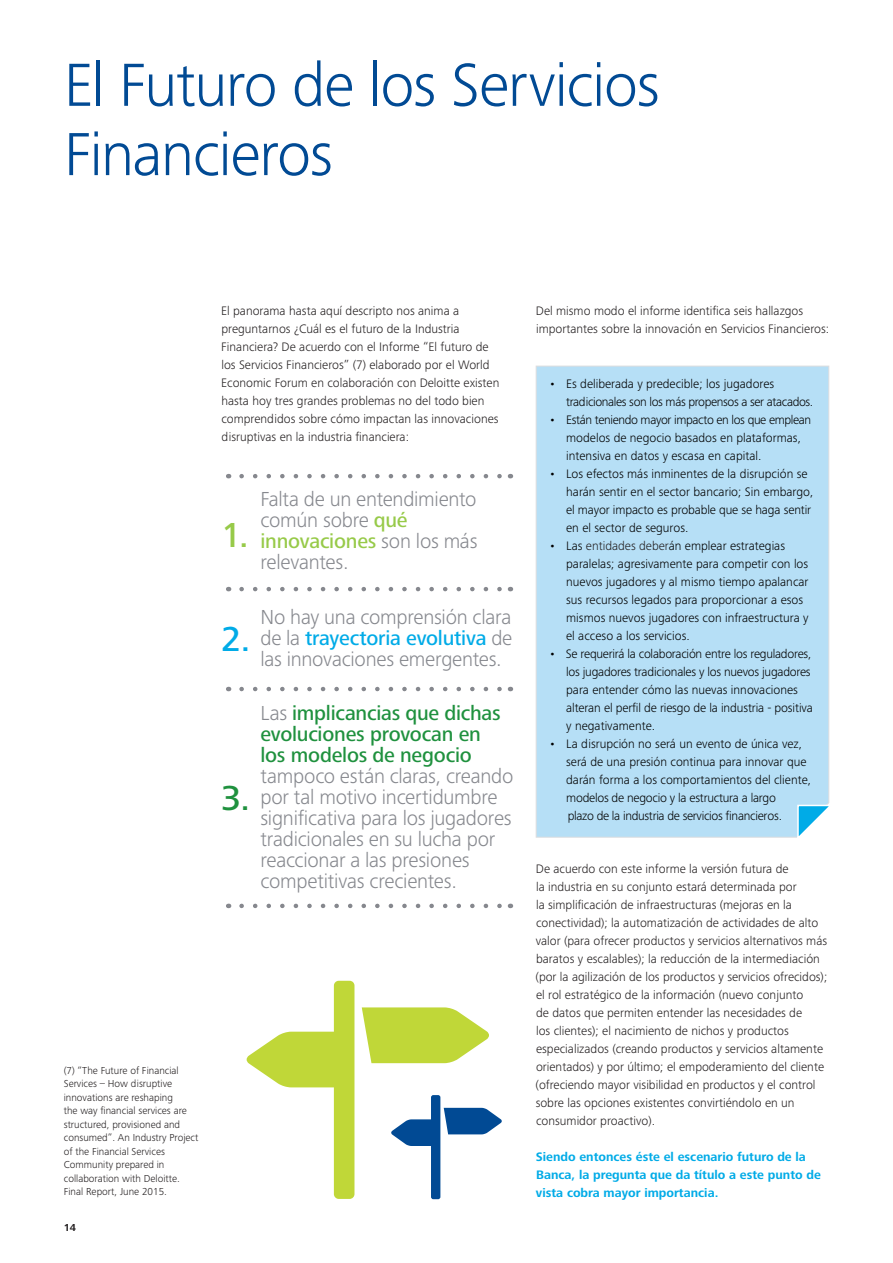
<style>
.page{position:relative;width:893px;height:1263px;background:#fff}
.page>*{position:absolute;margin:0;border:0;box-sizing:border-box;transform-origin:0 0}
.A_Page_heading__30-5{font:300 63px/69.3px "Frutiger Next Pro";letter-spacing:-.025em;color:#014a94}
.Page_pull_out__40-60{font:500 36px "Frutiger Next Pro";color:#97ca49}
.Page_pull_out__40-60-2{font:500 36px "Frutiger Next Pro";color:#00abe7}
.Page_pull_out__40-60-3{font:500 36px "Frutiger Next Pro";color:#1f913e}
.Page_pull_out__40-60-4{font:300 21px/21px "Frutiger Next Pro";letter-spacing:-.015em;color:#86888e}
.t1{font:300 12.75px/18px "Frutiger Next Pro";color:#231f20}
.t2{font:300 12.75px "Frutiger Next Pro";color:#000}
.t3{font:300 12.75px "Frutiger Next Pro";letter-spacing:-.02em;color:#000}
.t4{font:700 12.75px/18px "Frutiger Next Pro";color:#00abe7}
.t5{font:300 12.75px "Frutiger Next Pro";letter-spacing:-.03em;color:#000}
.t6{font:300 12.75px "Frutiger Next Pro";letter-spacing:-.025em;color:#000}
.t7{font:300 10.5px/13.5px "Frutiger Next Pro";color:#231f20}
.Caption_header__7_9p{font:700 10.5px "Frutiger Next Pro";color:#231f20}
.s1{color:#231f20}
.s2{font-weight:500;color:#97ca49}
.s3{font-weight:500;color:#00abe7}
.s4{font-weight:500;color:#1f913e}
</style>
<div class="page">
<svg style="left:242px;top:474px;width:260px;height:4px"></svg>
<svg style="left:242px;top:587px;width:260px;height:4px"></svg>
<svg style="left:242px;top:687px;width:260px;height:4px"></svg>
<svg style="left:242px;top:904px;width:260px;height:4px"></svg>
<svg style="left:247px;top:981px;width:242px;height:218px"></svg>
<svg style="left:391px;top:1095px;width:111px;height:104px"></svg>
<div style="left:535px;top:365px;width:295px;height:473px;background:#b6dff6"></div>
<svg style="left:796px;top:804px;width:34px;height:34px"></svg>
<p class="A_Page_heading__30-5" style="left:64px;top:50px;width:598px">El Futuro de los Servicios<br>Financieros</p>
<p class="t7" style="left:64px;top:1063px;width:117px">(7) “The Future of Financial<br>Services – How disruptive</p>
<p class="t7" style="left:64px;top:1090px;width:136px">innovations are reshaping<br>the way financial services are structured, provisioned and consumed”. An Industry Project of the Financial Services</p>
<p class="t7" style="left:64px;top:1158px;width:102px">Community prepared in</p>
<p class="t7" style="left:64px;top:1171px;width:118px">collaboration with Deloitte.<br>Final Report, June 2015.</p>
<p class="Caption_header__7_9p" style="left:64px;top:1221px;width:14px">14</p>
<p class="t1" style="left:221px;top:301px;width:280px">El panorama hasta aquí descripto nos anima a preguntarnos ¿Cuál es el futuro de la Industria Financiera? De acuerdo con el Informe “El futuro de los Servicios Financieros” (7) elaborado por el World Economic Forum en colaboración con Deloitte existen hasta hoy tres grandes problemas no del todo bien comprendidos sobre cómo impactan las innovaciones disruptivas en la industria financiera:</p>
<p class="t1" style="left:536px;top:301px;width:295px">Del mismo modo el informe identifica seis hallazgos importantes sobre la innovación en Servicios Financieros:</p>
<p class="t2" style="left:549px;top:377px;width:226px">• Es deliberada y predecible; los jugadores</p>
<p class="t5" style="left:566px;top:395px;width:249px">tradicionales son los más propensos a ser atacados.</p>
<p class="t5" style="left:549px;top:413px;width:263px">• Están teniendo mayor impacto en los que emplean</p>
<p class="t2" style="left:566px;top:431px;width:236px">modelos de negocio basados en plataformas,</p>
<p class="t2" style="left:566px;top:449px;width:197px">intensiva en datos y escasa en capital.</p>
<p class="t2" style="left:549px;top:467px;width:260px">• Los efectos más inminentes de la disrupción se</p>
<p class="t2" style="left:566px;top:485px;width:249px">harán sentir en el sector bancario; Sin embargo,</p>
<p class="t2" style="left:566px;top:503px;width:247px">el mayor impacto es probable que se haga sentir</p>
<p class="t2" style="left:566px;top:521px;width:124px">en el sector de seguros.</p>
<p class="t2" style="left:549px;top:539px;width:237px">• Las <span class="s1">entidades deber</span>án emplear estrategias</p>
<p class="t2" style="left:566px;top:557px;width:244px">paralelas; agresivamente para competir con los</p>
<p class="t2" style="left:566px;top:575px;width:244px">nuevos jugadores y al mismo tiempo apalancar</p>
<p class="t2" style="left:566px;top:593px;width:238px">sus recursos legados para proporcionar a esos</p>
<p class="t2" style="left:566px;top:611px;width:244px">mismos nuevos jugadores con infraestructura y</p>
<p class="t2" style="left:566px;top:629px;width:125px">el acceso a los servicios.</p>
<p class="t3" style="left:549px;top:647px;width:264px">• Se requerirá la colaboración entre los reguladores,</p>
<p class="t3" style="left:566px;top:665px;width:246px">los jugadores tradicionales y los nuevos jugadores</p>
<p class="t2" style="left:566px;top:683px;width:233px">para entender cómo las nuevas innovaciones</p>
<p class="t2" style="left:566px;top:701px;width:248px">alteran el perfil de riesgo de la industria - positiva</p>
<p class="t2" style="left:566px;top:719px;width:91px">y negativamente.</p>
<p class="t2" style="left:549px;top:737px;width:254px">• La disrupción no será un evento de única vez,</p>
<p class="t2" style="left:566px;top:755px;width:242px">será de una presión continua para innovar que</p>
<p class="t2" style="left:566px;top:773px;width:246px">darán forma a los comportamientos del cliente,</p>
<p class="t3" style="left:566px;top:791px;width:211px">modelos de negocio y la estructura a largo</p>
<p class="t6" style="left:568px;top:809px;width:216px">plazo de la industria de servicios financieros.</p>
<p class="Page_pull_out__40-60-4" style="left:260px;top:488px;width:218px">Falta de un entendimiento común sobre <span class="s2">qué innovaciones</span> son los más relevantes.</p>
<p class="Page_pull_out__40-60-4" style="left:260px;top:606px;width:253px;text-align:justify">No hay una comprensión clara de la <span class="s3">trayectoria evolutiva</span> de las innovaciones emergentes.</p>
<p class="Page_pull_out__40-60-4" style="left:260px;top:703px;width:254px">Las <span class="s4">implicancias que dichas evoluciones provocan en<br>los modelos de negocio </span>tampoco están claras, creando por tal motivo incertidumbre significativa para los jugadores tradicionales en su lucha por reaccionar a las presiones competitivas crecientes.</p>
<p class="Page_pull_out__40-60" style="left:221px;top:514px;width:29px">1.</p>
<p class="Page_pull_out__40-60-2" style="left:221px;top:618px;width:31px">2.</p>
<p class="Page_pull_out__40-60-3" style="left:221px;top:778px;width:31px">3.</p>
<p class="t1" style="left:536px;top:859px;width:293px">De acuerdo con este informe la versión futura de<br>la industria en su conjunto estará determinada por<br>la simplificación de infraestructuras (mejoras en la conectividad); la automatización de actividades de alto valor (para ofrecer productos y servicios alternativos más baratos y escalables); la reducción de la intermediación (por la agilización de los productos y servicios ofrecidos); el rol estratégico de la información (nuevo conjunto<br>de datos que permiten entender las necesidades de<br>los clientes); el nacimiento de nichos y productos especializados (creando productos y servicios altamente orientados) y por último; el empoderamiento del cliente (ofreciendo mayor visibilidad en productos y el control sobre las opciones existentes convirtiéndolo en un consumidor proactivo).</p>
<p class="t4" style="left:536px;top:1147px;width:286px">Siendo entonces éste el escenario futuro de la<br>Banca, la pregunta que da título a este punto de vista cobra mayor importancia.</p>
</div>
